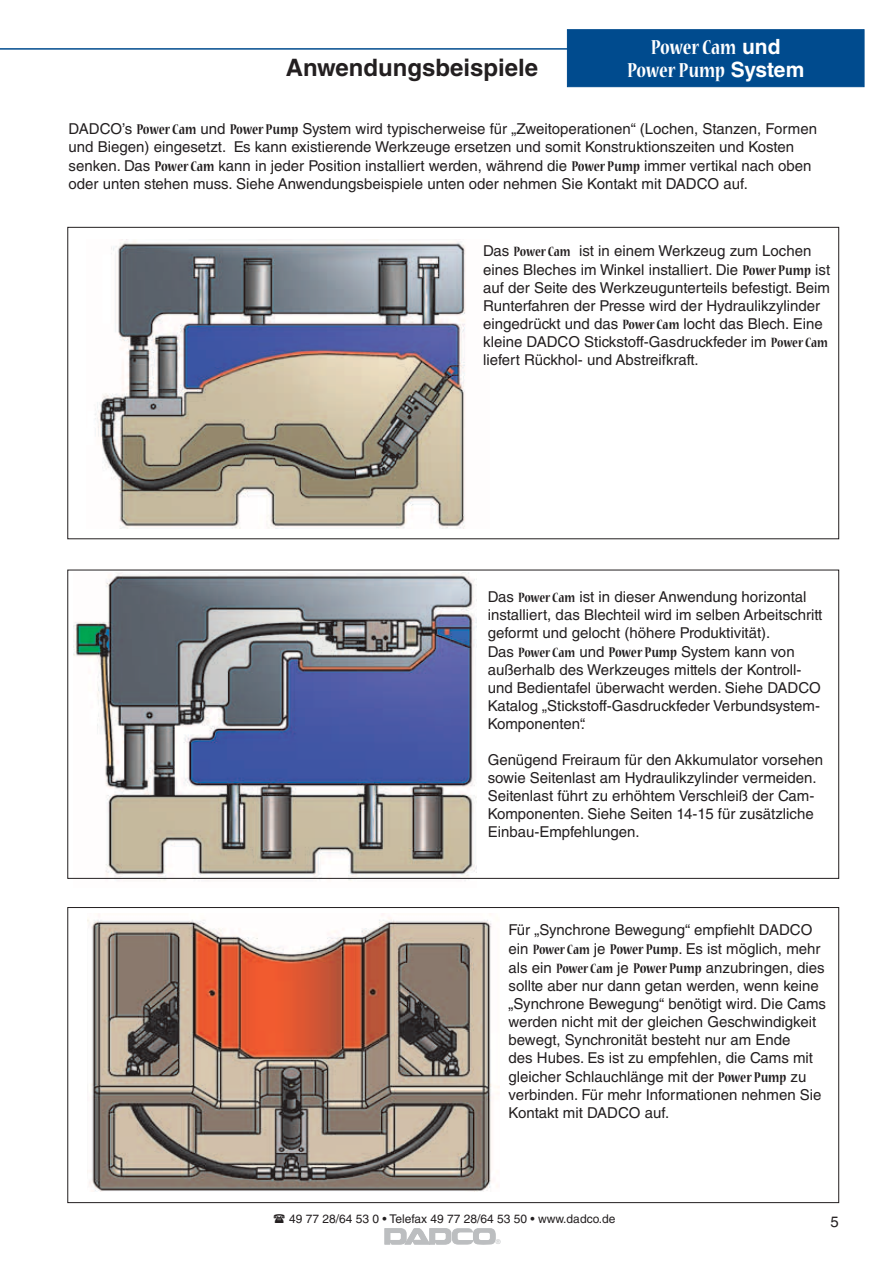
<style>
.page{position:relative;width:893px;height:1263px;background:#fff}
.page>*{position:absolute;margin:0;border:0;box-sizing:border-box;transform-origin:0 0}
.t1{font:700 24px "Helvetica LT Std";color:#231f20}
.t2{font:700 condensed 22.5px "Nueva Std";color:#fff}
.t3{font:15px/18.3px "Helvetica LT Std";color:#231f20}
.t4{font:12px "Helvetica LT Std";color:#231f20}
.t5{font:6.45px "Helvetica LT Std";color:#bcbec0}
.s1{font-family:"Helvetica LT Std";font-stretch:normal;font-size:21px}
.s2{font-family:"Nueva Std";font-weight:700;font-stretch:condensed;font-size:15.75px}
.s3{font-family:"Nueva Std";font-weight:700;font-stretch:condensed}
</style>
<div class="page">
<div style="left:567px;top:29px;width:297px;height:58px;background:#004b8e;border:1px solid #004b8e"></div>
<hr style="left:0;top:48px;width:646px;height:2px;background:#004b8e">
<svg style="left:385px;top:1228px;width:110px;height:16px"></svg>
<img style="left:95px;top:239px;width:371px;height:290px">
<img style="left:73px;top:572px;width:403px;height:309px">
<img style="left:88px;top:913px;width:412px;height:278px">
<h2 class="t2" style="left:651px;top:37px;width:131px">Power Cam <span class="s1">und</span></h2>
<h1 class="t1" style="left:286px;top:53px;width:254px">Anwendungsbeispiele</h1>
<h2 class="t2" style="left:627px;top:60px;width:179px">Power Pump <span class="s1">System</span></h2>
<p class="t3" style="left:69px;top:120px;width:750px">DADCO’s <span class="s2">Power Cam</span> und <span class="s2">Power Pump</span> System wird typischerweise für „Zweitoperationen“ (Lochen, Stanzen, Formen und Biegen) eingesetzt. Es kann existierende Werkzeuge ersetzen und somit Konstruktionszeiten und Kosten senken. Das <span class="s2">Power Cam</span> kann in jeder Position installiert werden, während die <span class="s2">Power Pump</span> immer vertikal nach oben oder unten stehen muss. Siehe Anwendungsbeispiele unten oder nehmen Sie Kontakt mit DADCO auf.</p>
<p class="t3" style="left:483px;top:241px;width:348px">Das <span class="s3">Power Cam</span> ist in einem Werkzeug zum Lochen eines Bleches im Winkel installiert. Die <span class="s2">Power Pump</span> ist auf der Seite des Werkzeugunterteils befestigt. Beim Runterfahren der Presse wird der Hydraulikzylinder eingedrückt und das <span class="s3">Power Cam</span> locht das Blech. Eine kleine DADCO Stickstoff-Gasdruckfeder im <span class="s3">Power Cam </span>liefert Rückhol- und Abstreifkraft.</p>
<p class="t3" style="left:488px;top:587px;width:336px">Das <span class="s3">Power Cam</span> ist in dieser Anwendung horizontal installiert, das Blechteil wird im selben Arbeitschritt geformt und gelocht (höhere Produktivität).<br>Das <span class="s3">Power Cam</span> und <span class="s2">Power Pump</span> System kann von außerhalb des Werkzeuges mittels der Kontroll&shy;und Bedientafel überwacht werden. Siehe DADCO Katalog „Stickstoff-Gasdruckfeder Verbundsystem-Komponenten“.</p>
<p class="t3" style="left:488px;top:750px;width:337px">Genügend Freiraum für den Akkumulator vorsehen sowie Seitenlast am Hydraulikzylinder vermeiden.<br>Seitenlast führt zu erhöhtem Verschleiß der Cam-Komponenten. Siehe Seiten 14-15 für zusätzliche Einbau-Empfehlungen.</p>
<p class="t3" style="left:509px;top:920px;width:319px">Für „Synchrone Bewegung“ empfiehlt DADCO ein <span class="s3">Power Cam</span> je <span class="s2">Power Pump</span>. Es ist möglich, mehr als ein <span class="s3">Power Cam</span> je <span class="s2">Power Pump</span> anzubringen, dies sollte aber nur dann getan werden, wenn keine „Synchrone Bewegung“ benötigt wird. Die Cams werden nicht mit der gleichen Geschwindigkeit bewegt, Synchronität besteht nur am Ende<br>des Hubes. Es ist zu empfehlen, die Cams mit gleicher Schlauchlänge mit der <span class="s2">Power Pump</span> zu verbinden. Für mehr Informationen nehmen Sie Kontakt mit DADCO auf.</p>
<p class="t4" style="left:289px;top:1212px;width:328px">49 77 28/64 53 0 • Telefax 49 77 28/64 53 50 • www.dadco.de</p>
<p class="t5" style="left:496px;top:1238px;width:6px">®</p>
<p class="t3" style="left:831px;top:1212px;width:10px">5</p>
</div>
